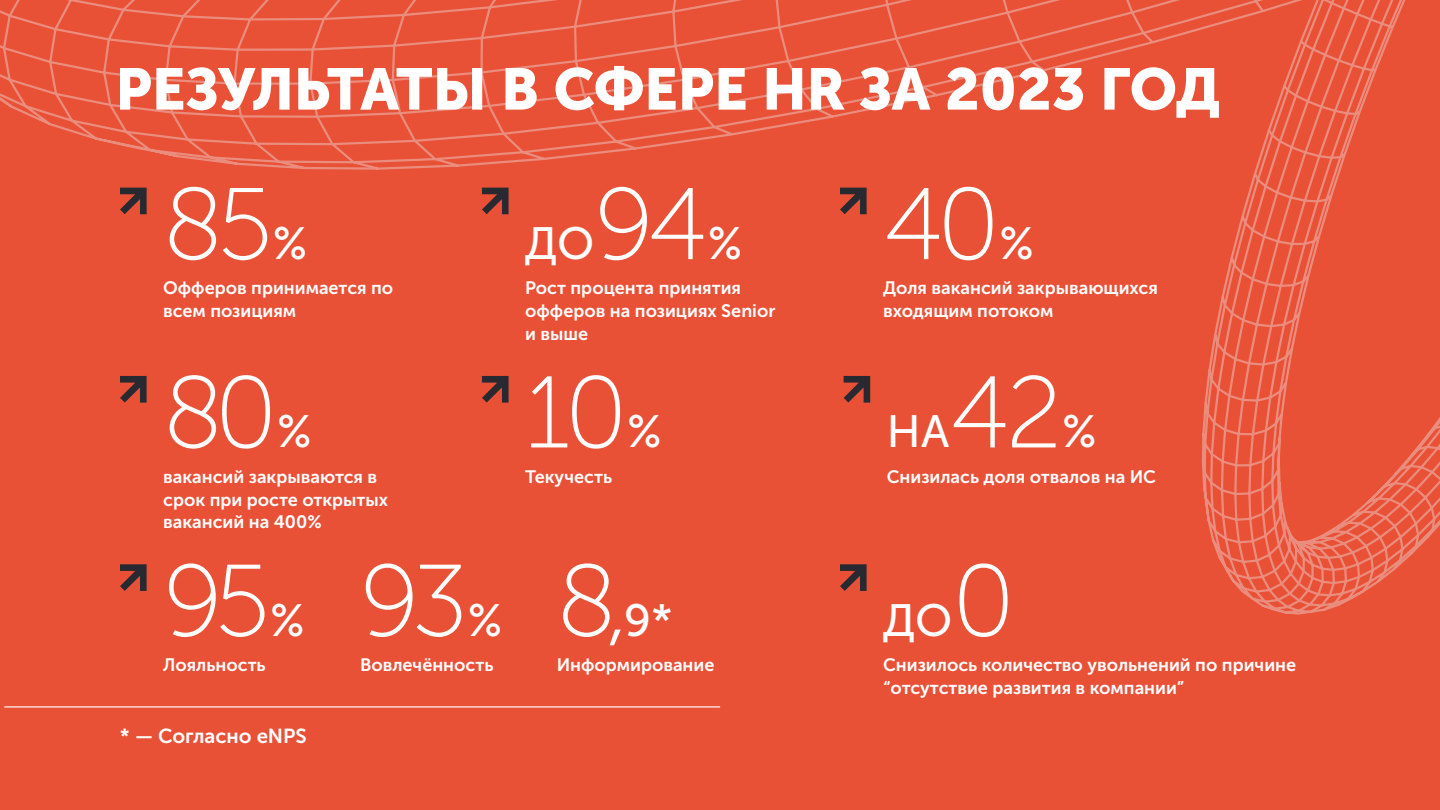
<style>
.page{position:relative;width:1440px;height:810px;background:#e95137}
.page>*{position:absolute;margin:0;border:0;box-sizing:border-box;transform-origin:0 0}
.t1{font:101.62px "Museo Sans Cyrl 100";letter-spacing:-.06em;color:#fff}
.t2{font:58.2px "Museo Sans Cyrl 900";color:#fff}
.t3{font:45.15px "Museo Sans Cyrl 500";color:#fff}
.t4{font:20.25px "Museo Sans Cyrl 700";color:#fff}
.t5{font:17.92px/22.9px "Museo Sans Cyrl 700";color:#fff}
</style>
<div class="page">
<svg style="left:0;top:0;width:1201px;height:170px"></svg>
<svg style="left:1201px;top:0;width:239px;height:615px"></svg>
<svg style="left:120px;top:564px;width:27px;height:27px"></svg>
<svg style="left:840px;top:564px;width:27px;height:27px"></svg>
<svg style="left:120px;top:376px;width:27px;height:27px"></svg>
<svg style="left:482px;top:376px;width:27px;height:27px"></svg>
<svg style="left:844px;top:376px;width:26px;height:27px"></svg>
<svg style="left:120px;top:188px;width:27px;height:26px"></svg>
<svg style="left:840px;top:188px;width:27px;height:26px"></svg>
<svg style="left:482px;top:188px;width:27px;height:26px"></svg>
<hr style="left:5px;top:706px;width:715px;height:2px;background:#fff">
<h2 class="t2" style="left:116px;top:56px;width:1107px">РЕЗУЛЬТАТЫ В СФЕРЕ HR ЗА 2023 ГОД</h2>
<h1 class="t1" style="left:163px;top:170px;width:111px">85</h1>
<h3 class="t3" style="left:273px;top:219px;width:36px">%</h3>
<p class="t5" style="left:163px;top:277px;width:231px">Офферов принимается по всем позициям</p>
<h1 class="t1" style="left:163px;top:359px;width:115px">80</h1>
<h3 class="t3" style="left:277px;top:407px;width:36px">%</h3>
<p class="t5" style="left:163px;top:465px;width:226px">вакансий закрываются в срок при росте открытых вакансий на 400%</p>
<h1 class="t1" style="left:163px;top:547px;width:108px">95</h1>
<h3 class="t3" style="left:270px;top:596px;width:36px">%</h3>
<p class="t5" style="left:163px;top:653px;width:104px">Лояльность</p>
<p class="t4" style="left:120px;top:724px;width:188px">* — Согласно eNPS</p>
<h1 class="t1" style="left:360px;top:547px;width:109px">93</h1>
<h3 class="t3" style="left:468px;top:596px;width:36px">%</h3>
<p class="t5" style="left:360px;top:653px;width:135px">Вовлечённость</p>
<h1 class="t1" style="left:594px;top:170px;width:115px">94</h1>
<h3 class="t3" style="left:525px;top:219px;width:71px">ДО</h3>
<h3 class="t3" style="left:708px;top:219px;width:36px">%</h3>
<p class="t5" style="left:525px;top:277px;width:252px">Рост процента принятия офферов на позициях Senior и выше</p>
<h1 class="t1" style="left:525px;top:359px;width:104px">10</h1>
<p class="t5" style="left:525px;top:465px;width:88px">Текучесть</p>
<h3 class="t3" style="left:627px;top:407px;width:36px">%</h3>
<h1 class="t1" style="left:557px;top:547px;width:75px">8,</h1>
<h3 class="t3" style="left:624px;top:596px;width:51px">9*</h3>
<p class="t5" style="left:557px;top:653px;width:159px">Информирование</p>
<h1 class="t1" style="left:883px;top:170px;width:118px">40</h1>
<h3 class="t3" style="left:1000px;top:219px;width:36px">%</h3>
<p class="t5" style="left:883px;top:277px;width:276px">Доля вакансий закрывающихся входящим потоком</p>
<h1 class="t1" style="left:950px;top:359px;width:114px">42</h1>
<h3 class="t3" style="left:1062px;top:407px;width:36px">%</h3>
<p class="t5" style="left:887px;top:465px;width:271px">Снизилась доля отвалов на ИС</p>
<h3 class="t3" style="left:887px;top:407px;width:64px">НА</h3>
<h1 class="t1" style="left:952px;top:547px;width:64px">0</h1>
<p class="t5" style="left:883px;top:653px;width:414px">Снизилось количество увольнений по причине “отсутствие развития в компании”</p>
<h3 class="t3" style="left:883px;top:596px;width:71px">ДО</h3>
</div>
